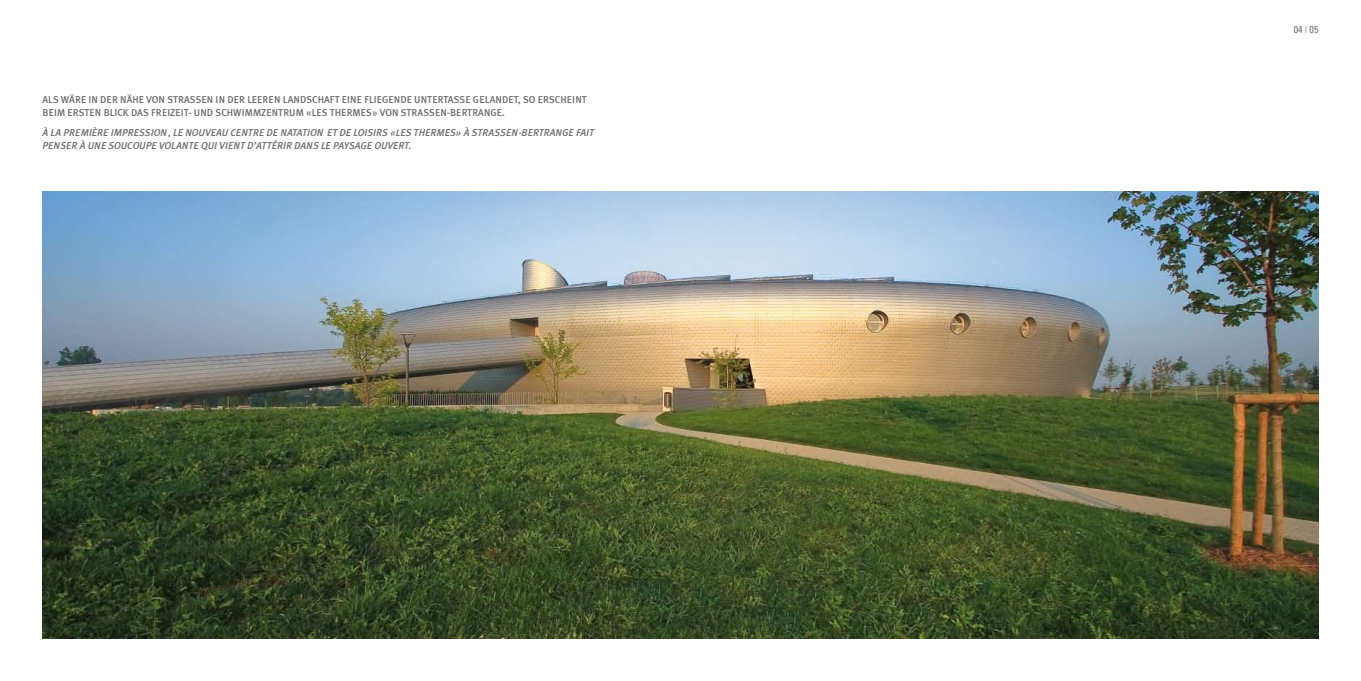
<style>
.page{position:relative;width:1361px;height:681px;background:#fff}
.page>*{position:absolute;margin:0;border:0;box-sizing:border-box;transform-origin:0 0}
.t1{font:500 10px/13px "Meta Plus";letter-spacing:.005em;color:#6c6f72}
.t2{font:italic 500 10px/13px "Meta Plus";color:#6c6f72}
.t3{font:condensed 10px "Univers";color:#6c6f72}
</style>
<div class="page">
<img style="left:43px;top:191px;width:1275px;height:447px">
<p class="t1" style="left:43px;top:93px;width:546px">ALS WÄRE IN DER NÄHE VON STRASSEN IN DER LEEREN LANDSCHAFT EINE FLIEGENDE UNTERTASSE GELANDET, SO ERSCHEINT<br>BEIM ERSTEN BLICK DAS FREIZEIT- U ND SCHWIMMZENTRU M «LES THERMES» VON STRASSEN-BERTRANGE.</p>
<p class="t2" style="left:43px;top:126px;width:553px">À LA PREMIÈRE IMPRESSION, LE NOUVEAU CENTRE DE NATATION ET DE LOISIRS «LES THERMES» À STRASSEN-BERTRANGE FAIT<br>PENSER À UNE SOUCOUPE VOLANTE QUI VIENT D’ATTÉRIR DANS LE PAYSAGE OUVERT.</p>
<p class="t3" style="left:1293px;top:23px;width:26px">04 | 05</p>
</div>
